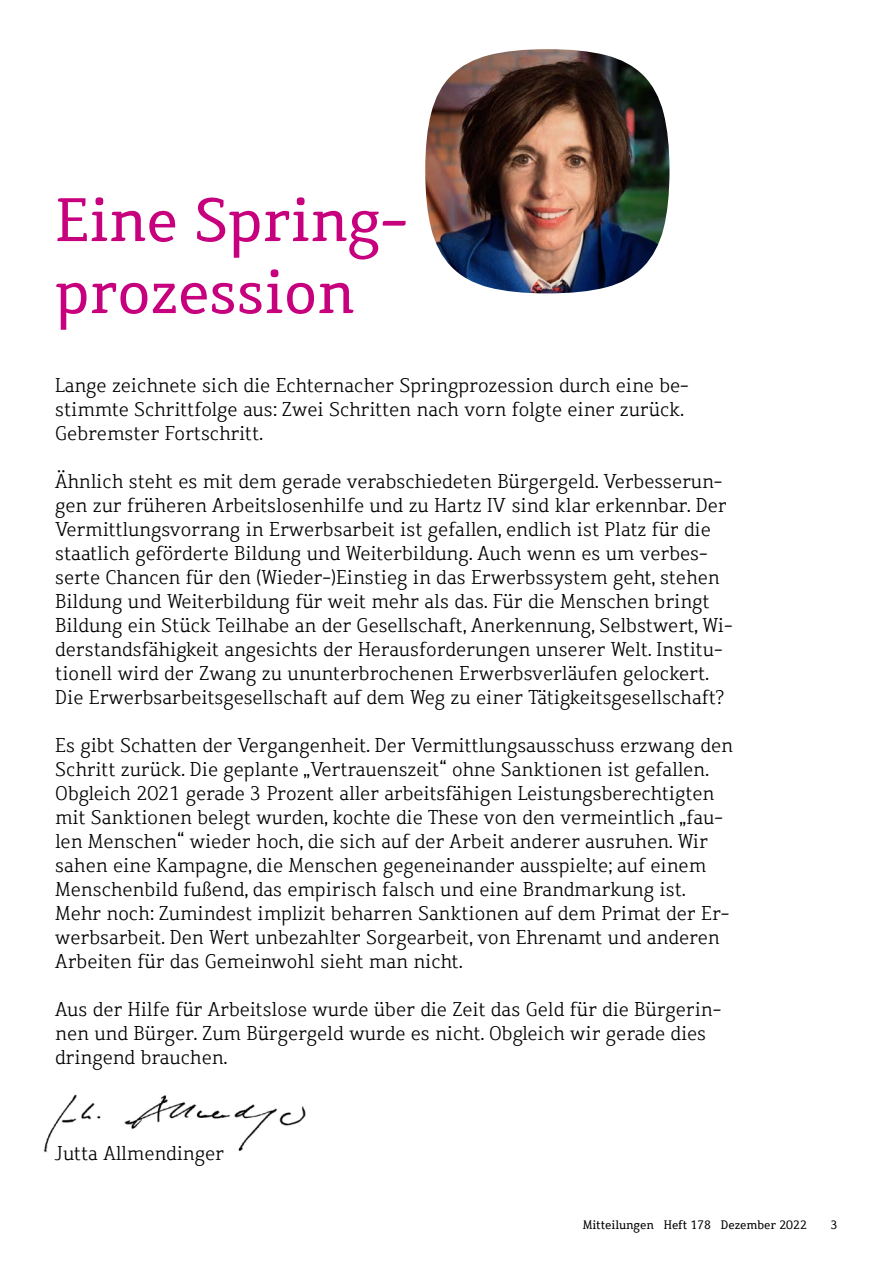
<style>
.page{position:relative;width:893px;height:1263px;background:#fff}
.page>*{position:absolute;margin:0;border:0;box-sizing:border-box;transform-origin:0 0}
.t1{font:60px/72px "Dahrendorf";color:#c7007e}
.t2{font:300 19.5px/24px "Dahrendorf";color:#000}
.t3{font:12px "Dahrendorf";color:#000}
</style>
<div class="page">
<img style="left:425px;top:49px;width:244px;height:244px">
<img style="left:44px;top:1094px;width:262px;height:59px">
<h1 class="t1" style="left:55px;top:185px;width:354px">Eine Spring&shy;prozession</h1>
<p class="t2" style="left:55px;top:373px;width:635px">Lange zeichnete sich die Echternacher Springprozession durch eine be&shy;stimmte Schrittfolge aus: Zwei Schritten nach vorn folgte einer zurück.<br>Gebremster Fortschritt.</p>
<p class="t2" style="left:55px;top:469px;width:679px">Ähnlich steht es mit dem gerade verabschiedeten Bürgergeld. Verbesserun&shy;gen zur früheren Arbeitslosenhilfe und zu Hartz IV sind klar erkennbar. Der Vermittlungsvorrang in Erwerbsarbeit ist gefallen, endlich ist Platz für die staatlich geförderte Bildung und Weiterbildung. Auch wenn es um verbes&shy;serte Chancen für den (Wieder-)Einstieg in das Erwerbssystem geht, stehen Bildung und Weiterbildung für weit mehr als das. Für die Menschen bringt Bildung ein Stück Teilhabe an der Gesellschaft, Anerkennung, Selbstwert, Wi&shy;derstandsfähigkeit angesichts der Herausforderungen unserer Welt. Institu&shy;tionell wird der Zwang zu ununterbrochenen Erwerbsverläufen gelockert.<br>Die Erwerbsarbeitsgesellschaft auf dem Weg zu einer Tätigkeitsgesellschaft?</p>
<p class="t2" style="left:55px;top:733px;width:679px">Es gibt Schatten der Vergangenheit. Der Vermittlungsausschuss erzwang den Schritt zurück. Die geplante „Vertrauenszeit“ ohne Sanktionen ist gefallen.<br>Obgleich 2021 gerade 3 Prozent aller arbeitsfähigen Leistungsberechtigten mit Sanktionen belegt wurden, kochte die These von den vermeintlich „fau&shy;len Menschen“ wieder hoch, die sich auf der Arbeit anderer ausruhen. Wir sahen eine Kampagne, die Menschen gegeneinander ausspielte; auf einem Menschenbild fußend, das empirisch falsch und eine Brandmarkung ist.<br>Mehr noch: Zumindest implizit beharren Sanktionen auf dem Primat der Er&shy;werbsarbeit. Den Wert unbezahlter Sorgearbeit, von Ehrenamt und anderen Arbeiten für das Gemeinwohl sieht man nicht.</p>
<p class="t2" style="left:55px;top:997px;width:667px">Aus der Hilfe für Arbeitslose wurde über die Zeit das Geld für die Bürgerin&shy;nen und Bürger. Zum Bürgergeld wurde es nicht. Obgleich wir gerade dies dringend brauchen.</p>
<p class="t2" style="left:55px;top:1141px;width:170px">Jutta Allmendinger</p>
<p class="t3" style="left:583px;top:1217px;width:225px">Mitteilungen Heft 178 Dezember 2022</p>
<p class="t3" style="left:831px;top:1217px;width:8px">3</p>
</div>
